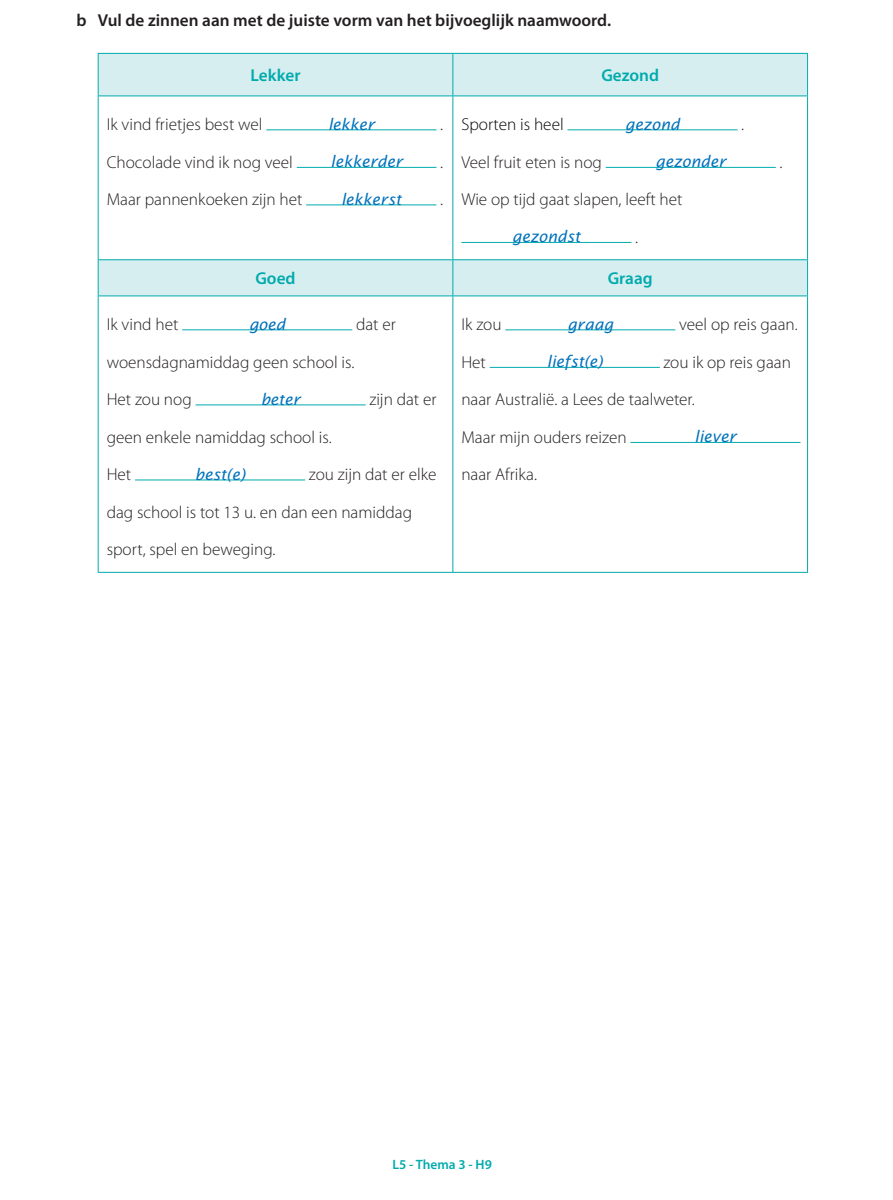
<style>
.page{position:relative;width:893px;height:1200px;background:#fff}
.page>*{position:absolute;margin:0;border:0;box-sizing:border-box;transform-origin:0 0}
.Body_schrijven_25pt{font:300 17.25px/37.5px "Myriad Pro";color:#231f20}
.Opdracht_abc_W{font:600 17.25px "Myriad Pro";color:#231f20}
.Body_schrijven_25pt-2{font:600 17.25px "Myriad Pro";color:#00aaad}
.Body_schrijven_25pt-3{font:300 17.25px "Myriad Pro";color:#040503}
.Oplossingen_center{font:italic 15.75px "Lucida Sans Std";color:#0072bc}
.t1{font:600 13.5px "Myriad Pro";color:#00aaad}
</style>
<div class="page">
<svg style="left:99px;top:54px;width:708px;height:241px"></svg>
<hr style="left:98px;top:54px;width:1px;height:41px;background:#00aaad">
<hr style="left:98px;top:53px;width:355px;height:1px;background:#00aaad">
<hr style="left:453px;top:53px;width:355px;height:1px;background:#00aaad">
<hr style="left:452px;top:54px;width:1px;height:41px;background:#00aaad">
<hr style="left:807px;top:54px;width:1px;height:41px;background:#00aaad">
<hr style="left:98px;top:96px;width:1px;height:163px;background:#00aaad">
<hr style="left:98px;top:95px;width:355px;height:1px;background:#00aaad">
<hr style="left:453px;top:95px;width:355px;height:1px;background:#00aaad">
<hr style="left:452px;top:96px;width:1px;height:163px;background:#00aaad">
<hr style="left:807px;top:96px;width:1px;height:163px;background:#00aaad">
<hr style="left:98px;top:260px;width:1px;height:35px;background:#00aaad">
<hr style="left:98px;top:259px;width:355px;height:1px;background:#00aaad">
<hr style="left:453px;top:259px;width:355px;height:1px;background:#00aaad">
<hr style="left:452px;top:260px;width:1px;height:35px;background:#00aaad">
<hr style="left:807px;top:260px;width:1px;height:35px;background:#00aaad">
<hr style="left:98px;top:296px;width:1px;height:276px;background:#00aaad">
<hr style="left:98px;top:295px;width:355px;height:1px;background:#00aaad">
<hr style="left:453px;top:295px;width:355px;height:1px;background:#00aaad">
<hr style="left:452px;top:296px;width:1px;height:276px;background:#00aaad">
<hr style="left:807px;top:296px;width:1px;height:276px;background:#00aaad">
<hr style="left:98px;top:572px;width:355px;height:1px;background:#00aaad">
<hr style="left:453px;top:572px;width:355px;height:1px;background:#00aaad">
<hr style="left:266px;top:129px;width:170px;height:1px;background:#00aaad">
<hr style="left:297px;top:167px;width:139px;height:1px;background:#00aaad">
<hr style="left:306px;top:204px;width:130px;height:1px;background:#00aaad">
<hr style="left:567px;top:129px;width:171px;height:1px;background:#00aaad">
<hr style="left:606px;top:167px;width:170px;height:1px;background:#00aaad">
<hr style="left:461px;top:242px;width:170px;height:1px;background:#00aaad">
<hr style="left:182px;top:329px;width:170px;height:1px;background:#00aaad">
<hr style="left:196px;top:404px;width:170px;height:1px;background:#00aaad">
<hr style="left:135px;top:479px;width:170px;height:1px;background:#00aaad">
<hr style="left:505px;top:329px;width:170px;height:1px;background:#00aaad">
<hr style="left:490px;top:367px;width:170px;height:1px;background:#00aaad">
<hr style="left:630px;top:442px;width:170px;height:1px;background:#00aaad">
<p class="Opdracht_abc_W" style="left:77px;top:10px;width:536px">b Vul de zinnen aan met de juiste vorm van het bijvoeglijk naamwoord.</p>
<p class="Body_schrijven_25pt-2" style="left:251px;top:66px;width:51px">Lekker</p>
<p class="Body_schrijven_25pt-2" style="left:601px;top:66px;width:59px">Gezond</p>
<p class="Body_schrijven_25pt" style="left:107px;top:106px;width:157px">Ik vind frietjes best wel</p>
<p class="Body_schrijven_25pt" style="left:440px;top:106px;width:5px">.</p>
<p class="Body_schrijven_25pt" style="left:107px;top:143px;width:188px">Chocolade vind ik nog veel</p>
<p class="Body_schrijven_25pt" style="left:440px;top:143px;width:5px">.</p>
<p class="Body_schrijven_25pt" style="left:107px;top:181px;width:197px">Maar pannenkoeken zijn het</p>
<p class="Body_schrijven_25pt" style="left:440px;top:181px;width:5px">.</p>
<p class="Oplossingen_center" style="left:328px;top:115px;width:48px">lekker</p>
<p class="Oplossingen_center" style="left:330px;top:152px;width:74px">lekkerder</p>
<p class="Oplossingen_center" style="left:341px;top:190px;width:62px">lekkerst</p>
<p class="Oplossingen_center" style="left:625px;top:115px;width:56px">gezond</p>
<p class="Oplossingen_center" style="left:656px;top:152px;width:72px">gezonder</p>
<p class="Body_schrijven_25pt-3" style="left:461px;top:115px;width:104px">Sporten is heel</p>
<p class="Body_schrijven_25pt" style="left:741px;top:106px;width:5px">.</p>
<p class="Body_schrijven_25pt" style="left:461px;top:143px;width:142px">Veel fruit eten is nog</p>
<p class="Body_schrijven_25pt" style="left:779px;top:143px;width:5px">.</p>
<p class="Body_schrijven_25pt" style="left:635px;top:181px;width:49px;text-indent:-174px">Wie op tijd gaat slapen, leeft het .</p>
<p class="Oplossingen_center" style="left:512px;top:227px;width:70px">gezondst</p>
<p class="Body_schrijven_25pt-2" style="left:255px;top:269px;width:42px">Goed</p>
<p class="Body_schrijven_25pt-2" style="left:608px;top:269px;width:46px">Graag</p>
<p class="Oplossingen_center" style="left:249px;top:315px;width:38px">goed</p>
<p class="Body_schrijven_25pt" style="left:107px;top:306px;width:73px">Ik vind het</p>
<p class="Body_schrijven_25pt" style="left:356px;top:306px;width:41px">dat er</p>
<p class="Body_schrijven_25pt" style="left:107px;top:343px;width:249px">woensdagnamiddag geen school is.</p>
<p class="Body_schrijven_25pt" style="left:107px;top:381px;width:87px">Het zou nog</p>
<p class="Body_schrijven_25pt" style="left:369px;top:381px;width:69px">zijn dat er</p>
<p class="Body_schrijven_25pt" style="left:107px;top:418px;width:226px">geen enkele namiddag school is.</p>
<p class="Body_schrijven_25pt" style="left:107px;top:456px;width:26px">Het</p>
<p class="Oplossingen_center" style="left:261px;top:390px;width:41px">beter</p>
<p class="Oplossingen_center" style="left:195px;top:465px;width:52px">best(e)</p>
<p class="Body_schrijven_25pt" style="left:107px;top:456px;width:331px;text-indent:202px">zou zijn dat er elke dag school is tot 13 u. en dan een namiddag sport, spel en beweging.</p>
<p class="Body_schrijven_25pt" style="left:461px;top:306px;width:42px">Ik zou</p>
<p class="Body_schrijven_25pt" style="left:679px;top:306px;width:120px">veel op reis gaan.</p>
<p class="Body_schrijven_25pt" style="left:461px;top:343px;width:26px">Het</p>
<p class="Oplossingen_center" style="left:567px;top:315px;width:47px">graag</p>
<p class="Oplossingen_center" style="left:547px;top:352px;width:57px">liefst(e)</p>
<p class="Body_schrijven_25pt" style="left:461px;top:343px;width:331px;text-indent:202px">zou ik op reis gaan naar Australië. a Lees de taalweter.</p>
<p class="Body_schrijven_25pt" style="left:461px;top:418px;width:167px">Maar mijn ouders reizen naar Afrika.</p>
<p class="Oplossingen_center" style="left:694px;top:427px;width:43px">liever</p>
<p class="t1" style="left:393px;top:1156px;width:101px">L5 - Thema 3 - H9</p>
</div>
